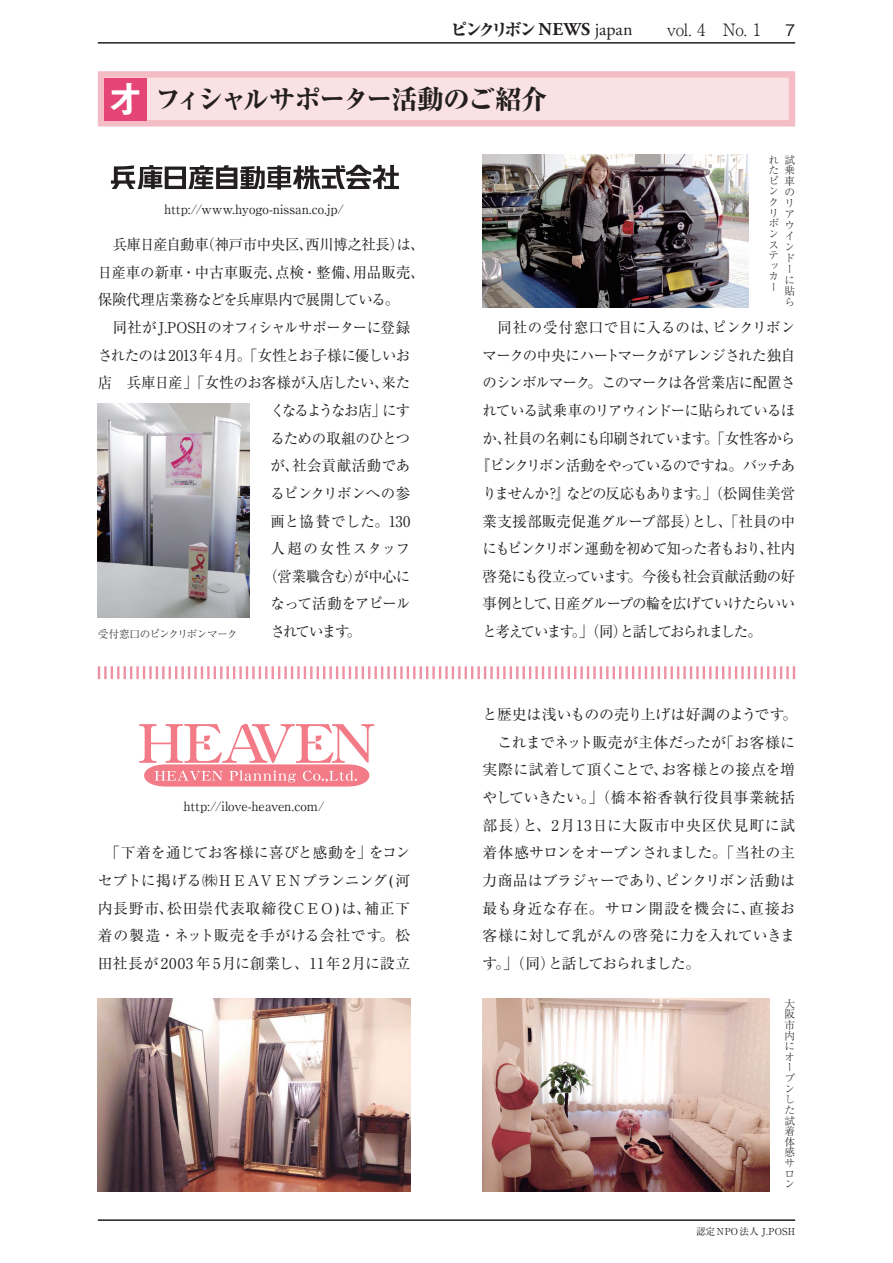
<style>
.page{position:relative;width:893px;height:1263px;background:#fff}
.page>*{position:absolute;margin:0;border:0;box-sizing:border-box;transform-origin:0 0}
.t1{font:800 26.55px "Ryumin Pro";letter-spacing:-.07em;color:#231f20}
.t2{font:300 16.95px "Ryumin Pro";color:#231f20}
.t3{font:500 15.9px "Gothic BBB Pro";color:#231f20}
.t4{font:14.85px/27.6px "Ryumin Pro";letter-spacing:-.03em;color:#231f20;text-align:justify}
.t5{font:14.85px/27.6px "Ryumin Pro";letter-spacing:.01em;color:#231f20;text-align:center}
.t6{font:14.85px "Ryumin Pro";letter-spacing:.02em;color:#231f20}
.t7{font:14.85px "Ryumin Pro";letter-spacing:-.07em;color:#231f20}
.t8{font:14.85px "Ryumin Pro";letter-spacing:-.08em;color:#231f20}
.t9{font:14.85px "Ryumin Pro";letter-spacing:-.055em;color:#231f20}
.t10{font:14.85px "Ryumin Pro";letter-spacing:-.085em;color:#231f20}
.t11{font:14.85px "Ryumin Pro";letter-spacing:-.06em;color:#231f20}
.t12{font:14.85px "Ryumin Pro";letter-spacing:-.05em;color:#231f20}
.t13{font:14.85px "Ryumin Pro";letter-spacing:.005em;color:#231f20}
.t14{font:14.85px "Ryumin Pro";letter-spacing:-.105em;color:#231f20}
.t15{font:14.85px "Ryumin Pro";letter-spacing:-.01em;color:#231f20}
.t16{font:14.85px "Ryumin Pro";letter-spacing:.06em;color:#231f20}
.t17{font:14.85px "Ryumin Pro";letter-spacing:.015em;color:#231f20}
.t18{font:14.85px "Ryumin Pro";letter-spacing:-.13em;color:#231f20}
.t19{font:14.85px "Ryumin Pro";letter-spacing:.03em;color:#231f20}
.t20{font:14.85px "Ryumin Pro";letter-spacing:.12em;color:#231f20}
.t21{font:12.75px "Ryumin Pro";letter-spacing:-.005em;color:#231f20}
.t22{font:300 10.65px/10.6px "Ryumin Pro";letter-spacing:-.055em;color:#231f20}
.t23{font:9.6px "Ryumin Pro";letter-spacing:.025em;color:#231f20}
.s1{font-weight:800}
.s2{font-family:"Adobe Garamond Pro";font-weight:700;font-size:18px}
.s3{font-family:"Adobe Garamond Pro";font-weight:400;font-size:18px}
.s4{font-family:"Gothic BBB Pro";font-weight:500}
.s5{font-family:"Midashi Go Pro MB31";font-weight:400;font-size:39.3px;color:#fff}
</style>
<div class="page">
<hr style="left:98px;top:42px;width:697px;height:2px;background:#231f20">
<hr style="left:98px;top:1219px;width:697px;height:2px;background:#231f20">
<svg style="left:111px;top:165px;width:288px;height:25px"></svg>
<div style="left:98px;top:71px;width:697px;height:55px;background:#fae1e3;border:6px solid #f4bcc4"></div>
<div style="left:104px;top:78px;width:43px;height:42px;background:#e54576"></div>
<svg style="left:139px;top:724px;width:235px;height:62px"></svg>
<svg style="left:98px;top:666px;width:697px;height:13px"></svg>
<img style="left:98px;top:403px;width:152px;height:215px">
<img style="left:483px;top:154px;width:266px;height:153px">
<img style="left:483px;top:998px;width:286px;height:194px">
<img style="left:98px;top:998px;width:312px;height:194px">
<p class="t2" style="left:451px;top:16px;width:312px"><span class="s1">ピンクリボン</span><span class="s2">NEWS</span> <span class="s3">japan</span><span class="s4">　　</span>vol. 4　No. 1</p>
<p class="t3" style="left:785px;top:18px;width:12px">7</p>
<h1 class="t1" style="left:106px;top:78px;width:443px"><span class="s5">オ</span>フィシャルサポーター活動のご紹介</h1>
<p class="t21" style="left:164px;top:200px;width:181px">http://www.hyogo-nissan.co.jp/</p>
<p class="t4" style="left:98px;top:230px;width:328px;text-indent:15px">兵庫日産自動車（神戸市中央区、西川博之社長）は、日産車の新車・中古車販売、点検・整備、用品販売、保険代理店業務などを兵庫県内で展開している。</p>
<p class="t4" style="left:113px;top:313px;width:299px">同社がJ.POSHのオフィシャルサポーターに登録</p>
<p class="t4" style="left:98px;top:340px;width:314px">されたのは2013 年 4月。「女性とお子様に優しいお</p>
<p class="t4" style="left:98px;top:368px;width:314px">店　兵庫日産」「女性のお客様が入店したい、来た</p>
<p class="t18" style="left:271px;top:399px;width:141px">くなるようなお店」にす</p>
<p class="t4" style="left:271px;top:423px;width:141px">るための取組のひとつ</p>
<p class="t19" style="left:271px;top:454px;width:141px">が、社会貢献活動であ</p>
<p class="t4" style="left:271px;top:479px;width:141px">るピンクリボンへの参</p>
<p class="t6" style="left:271px;top:509px;width:141px">画と協賛でした。130</p>
<p class="t20" style="left:271px;top:537px;width:141px">人超の女性スタッフ</p>
<p class="t4" style="left:263px;top:561px;width:148px">（営業職含む）が中心に</p>
<p class="t9" style="left:271px;top:592px;width:141px">なって活動をアピール</p>
<p class="t4" style="left:271px;top:617px;width:92px">されています。</p>
<p class="t22" style="left:98px;top:627px;width:142px">受付窓口のピンクリボンマーク</p>
<p class="t21" style="left:184px;top:796px;width:143px">http://ilove-heaven.com/</p>
<p class="t5" style="left:98px;top:838px;width:314px">「下着を通じてお客様に喜びと感動を」をコンセプトに掲げる㈱ＨＥＡＶＥＮプランニング(河内長野市、松田崇代表取締役ＣＥＯ)は、補正下着の製造・ネット販売を手がける会社です。松田社長が 2003 年5月に創業し、11年2月に設立</p>
<p class="t22" style="left:769px;top:153px;width:12px">れたピンクリボンステッカー</p>
<p class="t22" style="left:784px;top:153px;width:12px">試乗車のリアウインドーに貼ら</p>
<p class="t17" style="left:497px;top:316px;width:299px">同社の受付窓口で目に入るのは、ピンクリボン</p>
<p class="t9" style="left:483px;top:343px;width:314px">マークの中央にハートマークがアレンジされた独自</p>
<p class="t11" style="left:483px;top:371px;width:314px">のシンボルマーク。このマークは各営業店に配置さ</p>
<p class="t12" style="left:483px;top:399px;width:314px">れている試乗車のリアウィンドーに貼られているほ</p>
<p class="t7" style="left:483px;top:426px;width:314px">か、社員の名刺にも印刷されています。「女性客から</p>
<p class="t10" style="left:475px;top:454px;width:321px">『ピンクリボン活動をやっているのですね。バッチあ</p>
<p class="t8" style="left:483px;top:482px;width:314px">りませんか ?』などの反応もあります。」（松岡佳美営</p>
<p class="t13" style="left:483px;top:509px;width:314px">業支援部販売促進グループ部長）とし、「社員の中</p>
<p class="t8" style="left:483px;top:537px;width:314px">にもピンクリボン運動を初めて知った者もおり、社内</p>
<p class="t4" style="left:483px;top:561px;width:314px">啓発にも役立っています。今後も社会貢献活動の好</p>
<p class="t7" style="left:483px;top:592px;width:314px">事例として、日産グループの輪を広げていけたらいい</p>
<p class="t14" style="left:483px;top:620px;width:281px">と考えています。」（同）と話しておられました。</p>
<p class="t15" style="left:483px;top:703px;width:316px">と歴史は浅いものの売り上げは好調のようです。</p>
<p class="t4" style="left:497px;top:727px;width:299px">これまでネット販売が主体だったが「お客様に</p>
<p class="t4" style="left:483px;top:755px;width:314px">実際に試着して頂くことで、お客様との接点を増</p>
<p class="t6" style="left:483px;top:786px;width:314px">やしていきたい。」（橋本裕香執行役員事業統括</p>
<p class="t16" style="left:483px;top:813px;width:314px">部長）と、2月13日に大阪市中央区伏見町に試</p>
<p class="t4" style="left:483px;top:838px;width:314px">着体感サロンをオープンされました。「当社の主</p>
<p class="t4" style="left:483px;top:865px;width:314px">力商品はブラジャーであり、ピンクリボン活動は</p>
<p class="t6" style="left:483px;top:896px;width:314px">最も身近な存在。サロン開設を機会に、直接お</p>
<p class="t6" style="left:483px;top:924px;width:314px">客様に対して乳がんの啓発に力を入れていきま</p>
<p class="t7" style="left:483px;top:951px;width:219px">す。」（同）と話しておられました。</p>
<p class="t22" style="left:784px;top:997px;width:12px">大阪市内にオープンした試着体感サロン</p>
<p class="t23" style="left:696px;top:1224px;width:101px">認定 NPO法人 J.POSH</p>
</div>
